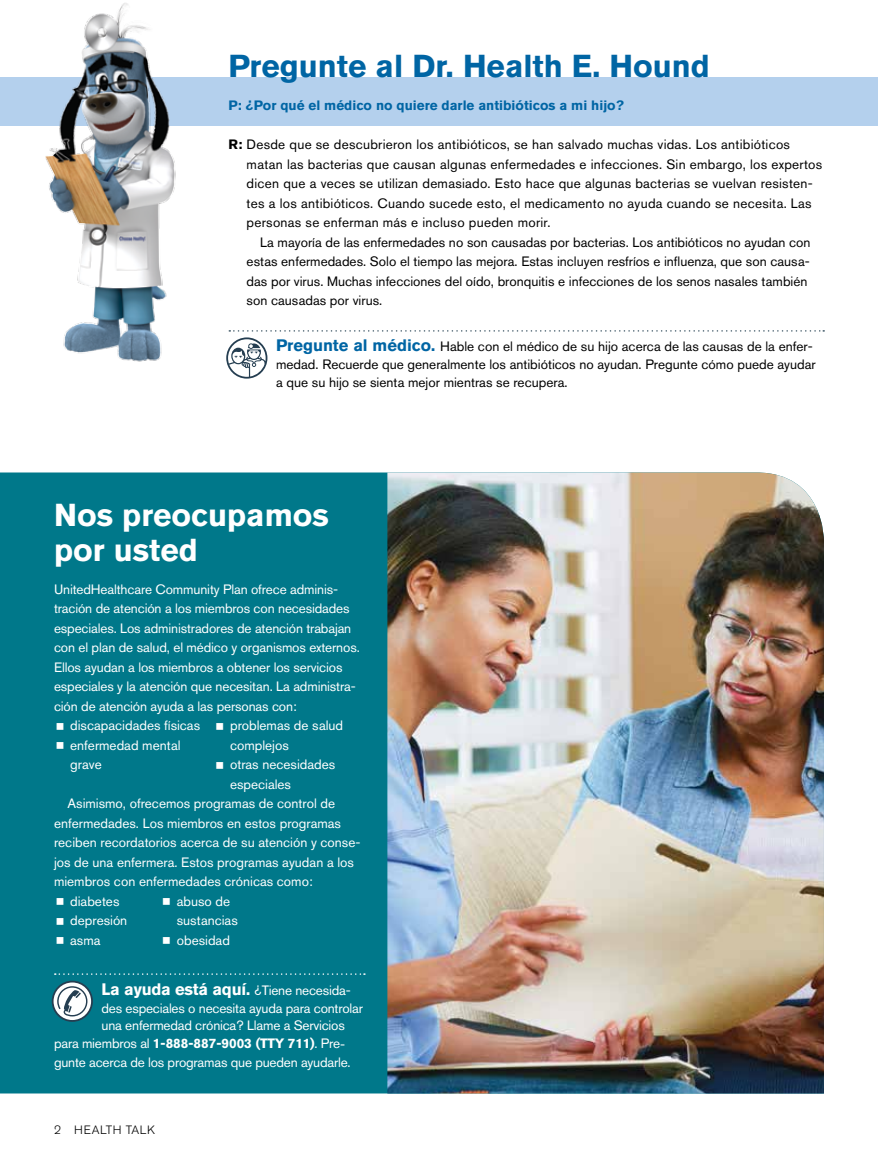
<style>
.page{position:relative;width:878px;height:1161px;background:#fff}
.page>*{position:absolute;margin:0;border:0;box-sizing:border-box;transform-origin:0 0}
.t1{font:700 31.5px "Akzidenz Grotesk BE";color:#0065a4}
.t2{font:700 31.5px/34.5px "Akzidenz Grotesk BE";color:#fff}
.t3{font:700 16.5px "Akzidenz Grotesk BE";letter-spacing:-.015em;color:#fff}
.t4{font:13.5px/19.5px "Akzidenz Grotesk BE";letter-spacing:-.01em;color:#fff}
.t5{font:13.5px/19.5px "Akzidenz Grotesk BE";color:#000}
.t6{font:13.5px/19.5px "Akzidenz Grotesk BE";letter-spacing:.02em;color:#000}
.t7{font:700 13.5px "Akzidenz Grotesk BE";color:#0065a4}
.t8{font:700 13.5px "Akzidenz Grotesk BE";color:#fff}
.t9{font:300 12px "Akzidenz Grotesk BE";letter-spacing:.05em;color:#000}
.s1{font-weight:700}
.s2{font-weight:700;font-size:16.5px;color:#0065a4}
.s3{font-weight:400;font-size:13.5px}
.s4{font-weight:400}
</style>
<div class="page">
<div style="left:0;top:77px;width:878px;height:49px;background:#b4d0ed"></div>
<img style="left:45px;top:3px;width:131px;height:359px">
<svg style="left:226px;top:330px;width:598px;height:49px"></svg>
<div style="left:0;top:472px;width:387px;height:622px;background:#00788a"></div>
<img style="left:387px;top:472px;width:437px;height:622px">
<svg style="left:55px;top:973px;width:310px;height:2px"></svg>
<svg style="left:52px;top:981px;width:41px;height:41px"></svg>
<svg style="left:57px;top:723px;width:6px;height:6px"></svg>
<svg style="left:57px;top:742px;width:6px;height:7px"></svg>
<svg style="left:216px;top:723px;width:7px;height:6px"></svg>
<svg style="left:216px;top:762px;width:7px;height:6px"></svg>
<svg style="left:57px;top:898px;width:6px;height:7px"></svg>
<svg style="left:57px;top:918px;width:6px;height:6px"></svg>
<svg style="left:57px;top:937px;width:6px;height:7px"></svg>
<svg style="left:163px;top:898px;width:7px;height:7px"></svg>
<svg style="left:163px;top:937px;width:7px;height:7px"></svg>
<h1 class="t1" style="left:228px;top:48px;width:483px">Pregunte al Dr. Health E. Hound</h1>
<p class="t7" style="left:228px;top:98px;width:397px">P: ¿Por qué el médico no quiere darle antibióticos a mi hijo?</p>
<p class="t6" style="left:247px;top:135px;width:577px;text-indent:-18px"><span class="s1">R:</span> Desde que se descubrieron los antibióticos, se han salvado muchas vidas. Los antibióticos matan las bacterias que causan algunas enfermedades e infecciones. Sin embargo, los expertos dicen que a veces se utilizan demasiado. Esto hace que algunas bacterias se vuelvan resisten&shy;tes a los antibióticos. Cuando sucede esto, el medicamento no ayuda cuando se necesita. Las personas se enferman más e incluso pueden morir.</p>
<p class="t5" style="left:247px;top:232px;width:565px;text-indent:14px">La mayoría de las enfermedades no son causadas por bacterias. Los antibióticos no ayudan con estas enfermedades. Solo el tiempo las mejora. Estas incluyen resfríos e influenza, que son causa&shy;das por virus. Muchas infecciones del oído, bronquitis e infecciones de los senos nasales también son causadas por virus.</p>
<p class="t5" style="left:276px;top:337px;width:541px;line-height:18px"><span class="s2">Pregunte al médico.</span> Hable con el médico de su hijo acerca de las causas de la enfer&shy;medad. Recuerde que generalmente los antibióticos no ayudan. Pregunte cómo puede ayudar a que su hijo se sienta mejor mientras se recupera.</p>
<h1 class="t2" style="left:54px;top:498px;width:276px">Nos preocupamos por usted</h1>
<p class="t4" style="left:54px;top:579px;width:285px">UnitedHealthcare Community Plan ofrece adminis-</p>
<p class="t4" style="left:54px;top:599px;width:297px">tración de atención a los miembros con necesidades</p>
<p class="t4" style="left:54px;top:618px;width:299px">especiales. Los administradores de atención trabajan</p>
<p class="t4" style="left:54px;top:638px;width:307px">con el plan de salud, el médico y organismos externos.</p>
<p class="t4" style="left:54px;top:657px;width:290px">Ellos ayudan a los miembros a obtener los servicios</p>
<p class="t4" style="left:54px;top:677px;width:303px">especiales y la atención que necesitan. La administra-</p>
<p class="t4" style="left:54px;top:696px;width:244px">ción de atención ayuda a las personas con:</p>
<p class="t4" style="left:70px;top:716px;width:131px">discapacidades físicas</p>
<p class="t4" style="left:70px;top:735px;width:112px">enfermedad mental</p>
<p class="t4" style="left:70px;top:755px;width:33px">grave</p>
<p class="t4" style="left:230px;top:716px;width:115px">problemas de salud</p>
<p class="t4" style="left:230px;top:735px;width:60px">complejos</p>
<p class="t4" style="left:230px;top:755px;width:107px">otras necesidades</p>
<p class="t4" style="left:230px;top:774px;width:63px">especiales</p>
<p class="t4" style="left:68px;top:794px;width:269px">Asimismo, ofrecemos programas de control de</p>
<p class="t4" style="left:54px;top:813px;width:288px">enfermedades. Los miembros en estos programas</p>
<p class="t4" style="left:54px;top:833px;width:308px">reciben recordatorios acerca de su atención y conse-</p>
<p class="t4" style="left:54px;top:852px;width:301px">jos de una enfermera. Estos programas ayudan a los</p>
<p class="t4" style="left:54px;top:872px;width:260px">miembros con enfermedades crónicas como:</p>
<p class="t4" style="left:70px;top:891px;width:51px">diabetes</p>
<p class="t4" style="left:70px;top:911px;width:59px">depresión</p>
<p class="t4" style="left:70px;top:930px;width:32px">asma</p>
<p class="t4" style="left:177px;top:891px;width:63px">abuso de sustancias obesidad</p>
<p class="t3" style="left:102px;top:979px;width:250px">La ayuda está aquí. <span class="s3">¿Tiene necesida-</span></p>
<p class="t4" style="left:102px;top:998px;width:263px">des especiales o necesita ayuda para controlar</p>
<p class="t4" style="left:102px;top:1016px;width:245px">una enfermedad crónica? Llame a Servicios</p>
<p class="t8" style="left:54px;top:1036px;width:292px"><span class="s4">para miembros al</span> 1-888-887-9003 (TTY 711)<span class="s4">. Pre-</span></p>
<p class="t4" style="left:54px;top:1052px;width:298px">gunte acerca de los programas que pueden ayudarle.</p>
<p class="t9" style="left:54px;top:1123px;width:103px">2 HEALTH TALK</p>
</div>
